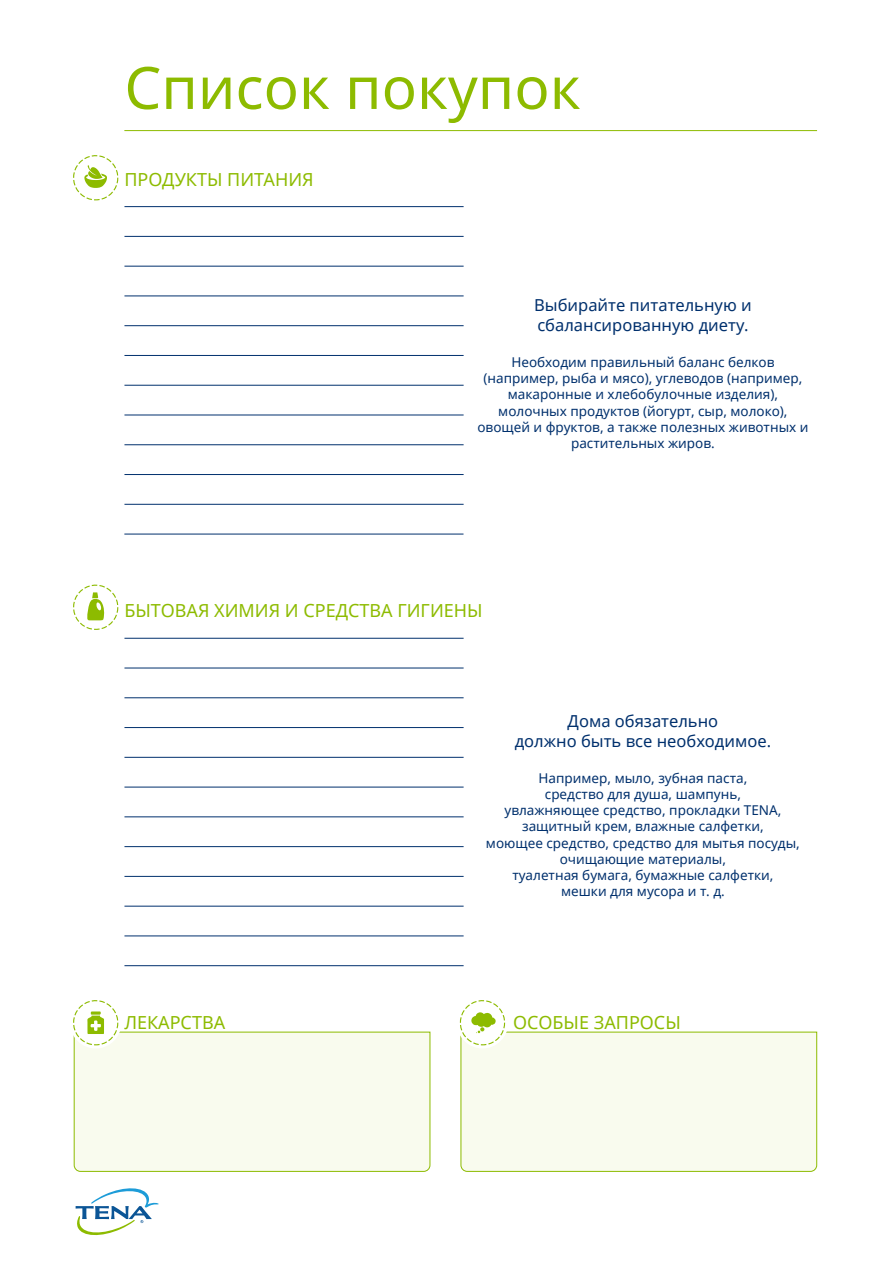
<style>
.page{position:relative;width:893px;height:1263px;background:#fff}
.page>*{position:absolute;margin:0;border:0;box-sizing:border-box;transform-origin:0 0}
.t1{font:58.5px "Noto Sans";color:#8dbb00}
.t2{font:18px "Noto Sans";color:#8dbb00}
.t3{font:16.5px/19.8px "Noto Sans";color:#00306d}
.t4{font:13.5px/16.2px "Noto Sans";color:#00306d;text-align:center}
</style>
<div class="page">
<div style="left:460px;top:1031px;width:357px;height:141px;background:#f9fbee"></div>
<div style="left:74px;top:1031px;width:357px;height:141px;background:#f9fbee"></div>
<div style="left:457px;top:997px;width:51px;height:51px;background:#fff;border-radius:50%"></div>
<svg style="left:460px;top:1000px;width:45px;height:45px"></svg>
<div style="left:70px;top:997px;width:51px;height:51px;background:#fff;border-radius:50%"></div>
<svg style="left:73px;top:1000px;width:45px;height:45px"></svg>
<svg style="left:73px;top:584px;width:45px;height:46px"></svg>
<svg style="left:73px;top:155px;width:45px;height:45px"></svg>
<svg style="left:75px;top:1188px;width:84px;height:48px"></svg>
<hr style="left:124px;top:206px;width:340px;height:1px;background:#00306d">
<hr style="left:124px;top:638px;width:340px;height:1px;background:#00306d">
<hr style="left:124px;top:236px;width:340px;height:1px;background:#00306d">
<hr style="left:124px;top:668px;width:340px;height:1px;background:#00306d">
<hr style="left:124px;top:266px;width:340px;height:1px;background:#00306d">
<hr style="left:124px;top:697px;width:340px;height:1px;background:#00306d">
<hr style="left:124px;top:296px;width:340px;height:1px;background:#00306d">
<hr style="left:124px;top:727px;width:340px;height:1px;background:#00306d">
<hr style="left:124px;top:325px;width:340px;height:1px;background:#00306d">
<hr style="left:124px;top:757px;width:340px;height:1px;background:#00306d">
<hr style="left:124px;top:355px;width:340px;height:1px;background:#00306d">
<hr style="left:124px;top:787px;width:340px;height:1px;background:#00306d">
<hr style="left:124px;top:385px;width:340px;height:1px;background:#00306d">
<hr style="left:124px;top:816px;width:340px;height:1px;background:#00306d">
<hr style="left:124px;top:415px;width:340px;height:1px;background:#00306d">
<hr style="left:124px;top:846px;width:340px;height:1px;background:#00306d">
<hr style="left:124px;top:444px;width:340px;height:1px;background:#00306d">
<hr style="left:124px;top:876px;width:340px;height:1px;background:#00306d">
<hr style="left:124px;top:474px;width:340px;height:1px;background:#00306d">
<hr style="left:124px;top:906px;width:340px;height:1px;background:#00306d">
<hr style="left:124px;top:504px;width:340px;height:1px;background:#00306d">
<hr style="left:124px;top:935px;width:340px;height:1px;background:#00306d">
<hr style="left:124px;top:534px;width:339px;height:1px;background:#00306d">
<hr style="left:124px;top:965px;width:340px;height:1px;background:#00306d">
<hr style="left:124px;top:130px;width:693px;height:1px;background:#8dbb00">
<p class="t1" style="left:124px;top:48px;width:458px">Список покупок</p>
<p class="t2" style="left:124px;top:167px;width:191px">ПРОДУКТЫ ПИТАНИЯ</p>
<p class="t3" style="left:534px;top:295px;width:219px">Выбирайте питательную и сбалансированную диету.</p>
<p class="t4" style="left:477px;top:354px;width:333px">Необходим правильный баланс белков (например, рыба и мясо), углеводов (например, макаронные и хлебобулочные изделия), молочных продуктов (йогурт, сыр, молоко), овощей и фруктов, а также полезных животных и растительных жиров.</p>
<p class="t2" style="left:124px;top:598px;width:360px">БЫТОВАЯ ХИМИЯ И СРЕДСТВА ГИГИЕНЫ</p>
<p class="t3" style="left:515px;top:711px;width:258px;text-align:center">Дома обязательно<br>должно быть все необходимое.</p>
<p class="t4" style="left:486px;top:769px;width:315px">Например, мыло, зубная паста,<br>средство для душа, шампунь,<br>увлажняющее средство, прокладки TENA, защитный крем, влажные салфетки,<br>моющее средство, средство для мытья посуды, очищающие материалы,<br>туалетная бумага, бумажные салфетки,<br>мешки для мусора и т. д.</p>
<p class="t2" style="left:124px;top:1010px;width:102px">ЛЕКАРСТВА</p>
<p class="t2" style="left:513px;top:1010px;width:169px">ОСОБЫЕ ЗАПРОСЫ</p>
</div>
